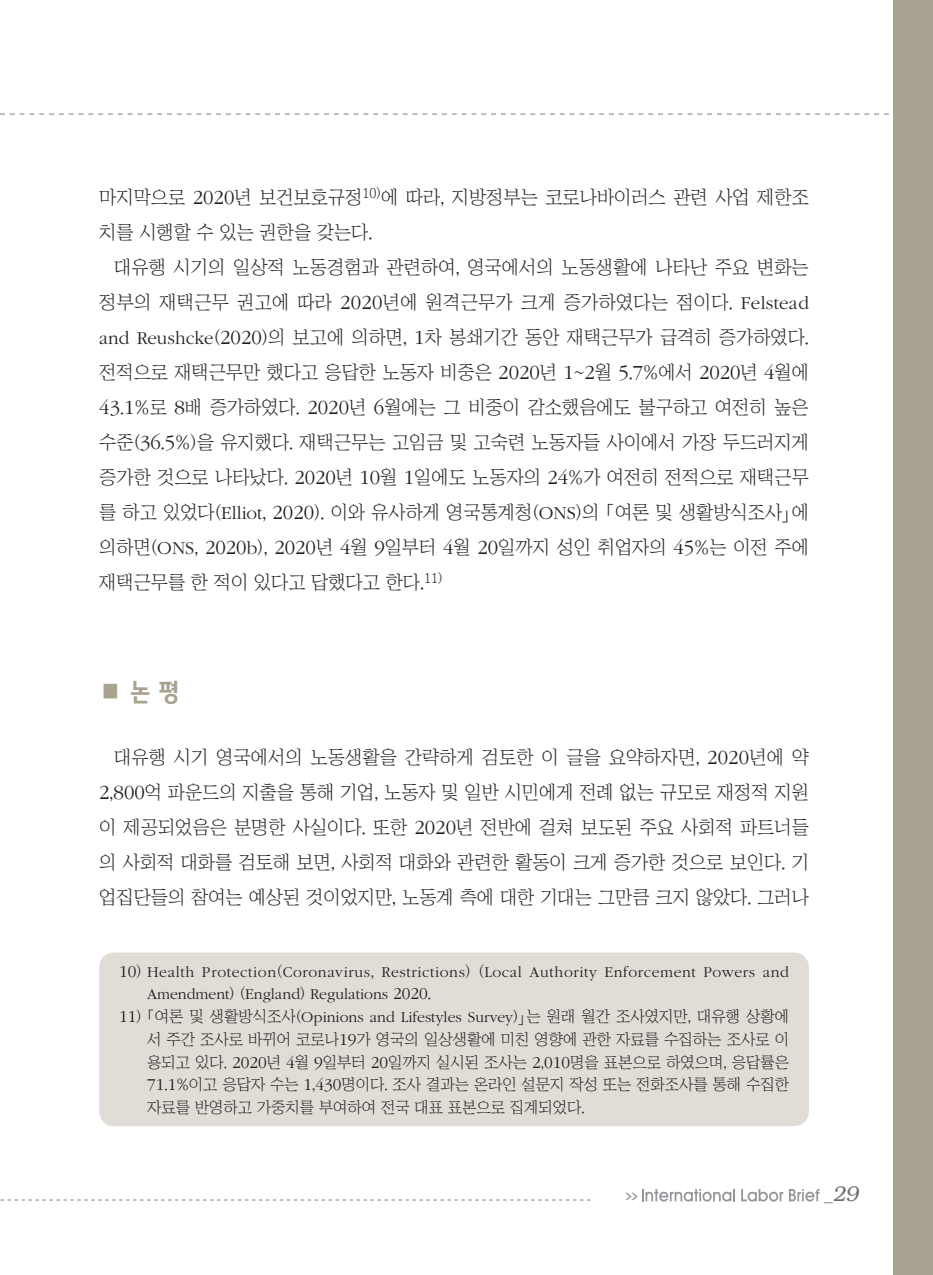
<style>
.page{position:relative;width:933px;height:1275px;background:#fff}
.page>*{position:absolute;margin:0;border:0;box-sizing:border-box;transform-origin:0 0}
.서론{font:24.5px "KBI Zfor SM Esgo H";color:#aaa291}
.t1{font:italic 300 21px "Bookman";color:#6c6d70}
.본문{font:18.9px/35px "Chosunilbo NM";color:#231f20;text-align:justify}
.각주{font:15.75px/22.8px "Chosunilbo NM";color:#231f20;text-align:justify}
.각주-2{font:300 15.75px/22.8px "ITC Garamond Std";letter-spacing:.04em;color:#231f20}
.t2{font:700 7.88px "Ko Pub Dotum";color:#939598;scale:2 1}
.s1{font-family:"ITC Garamond Std";font-weight:300;font-size:20.82px}
.s2{font-family:"ITC Garamond Std";font-weight:300}
.s3{font-size:17.32px}
.s4{font-family:"Chosunilbo NM";font-weight:400}
.s5{font-family:"ITC Garamond Std";font-weight:300;font-size:17.32px}
.s6{font-family:"Helvetica";font-weight:400;font-style:normal;font-size:17.5px}
</style>
<div class="page">
<svg style="left:0;top:113px;width:889px;height:2px"></svg>
<div style="left:893px;top:0;width:40px;height:1275px;background:#aaa291"></div>
<svg style="left:0;top:1199px;width:590px;height:1px"></svg>
<svg style="left:642px;top:1189px;width:93px;height:13px"></svg>
<svg style="left:741px;top:1189px;width:42px;height:13px"></svg>
<svg style="left:789px;top:1189px;width:30px;height:12px"></svg>
<div style="left:99px;top:952px;width:710px;height:174px;background:#e1dcd5;border-radius:15px"></div>
<p class="본문" style="left:99px;top:179px;width:711px">마지막으로 <span class="s1">2020</span>년 보건보호규정<sup>10)</sup>에 따라, 지방정부는 코로나바이러스 관련 사업 제한조 치를 시행할 수 있는 권한을 갖는다.</p>
<p class="본문" style="left:99px;top:249px;width:711px;text-indent:15px">대유행 시기의 일상적 노동경험과 관련하여, 영국에서의 노동생활에 나타난 주요 변화는 정부의 재택근무 권고에 따라 <span class="s1">2020</span>년에 원격근무가 크게 증가하였다는 점이다. <span class="s2">Felstead and Reushcke</span>(<span class="s1">2020</span>)의 보고에 의하면, <span class="s1">1</span>차 봉쇄기간 동안 재택근무가 급격히 증가하였다. 전적으로 재택근무만 했다고 응답한 노동자 비중은 <span class="s1">2020</span>년 <span class="s1">1</span>~<span class="s1">2</span>월 <span class="s1">5</span>.<span class="s1">7</span>%에서 <span class="s1">2020</span>년 <span class="s1">4</span>월에 <span class="s1">43</span>.<span class="s1">1</span>%로 <span class="s1">8</span>배 증가하였다. <span class="s1">2020</span>년 <span class="s1">6</span>월에는 그 비중이 감소했음에도 불구하고 여전히 높은 수준(<span class="s1">36</span>.<span class="s1">5</span>%)을 유지했다. 재택근무는 고임금 및 고숙련 노동자들 사이에서 가장 두드러지게 증가한 것으로 나타났다. <span class="s1">2020</span>년 <span class="s1">10</span>월 <span class="s1">1</span>일에도 노동자의 <span class="s1">24</span>%가 여전히 전적으로 재택근무 를 하고 있었다(<span class="s2">Elliot</span>, <span class="s1">2020</span>). 이와 유사하게 영국통계청(<span class="s2">ONS</span>)의 「여론 및 생활방식조사」에 의하면(<span class="s2">ONS</span>, <span class="s1">2020</span><span class="s2">b</span>), <span class="s1">2020</span>년 <span class="s1">4</span>월 <span class="s1">9</span>일부터 <span class="s1">4</span>월 <span class="s1">20</span>일까지 성인 취업자의 <span class="s1">45</span>%는 이전 주에 재택근무를 한 적이 있다고 답했다고 한다.<sup>11)</sup></p>
<p class="서론" style="left:99px;top:677px;width:82px">■ 논 평</p>
<p class="본문" style="left:99px;top:739px;width:711px;text-indent:15px">대유행 시기 영국에서의 노동생활을 간략하게 검토한 이 글을 요약하자면, <span class="s1">2020</span>년에 약 <span class="s1">2</span>,<span class="s1">800</span>억 파운드의 지출을 통해 기업, 노동자 및 일반 시민에게 전례 없는 규모로 재정적 지원 이 제공되었음은 분명한 사실이다. 또한 <span class="s1">2020</span>년 전반에 걸쳐 보도된 주요 사회적 파트너들 의 사회적 대화를 검토해 보면, 사회적 대화와 관련한 활동이 크게 증가한 것으로 보인다. 기 업집단들의 참여는 예상된 것이었지만, 노동계 측에 대한 기대는 그만큼 크지 않았다. 그러나</p>
<p class="각주-2" style="left:147px;top:960px;width:643px;text-indent:-28px"><span class="s3">10</span><span class="s4">)</span> Health Protection<span class="s4">(</span>Coronavirus<span class="s4">,</span> Restrictions<span class="s4">) (</span>Local Authority Enforcement Powers and<br>Amendment<span class="s4">) (</span>England<span class="s4">)</span> Regulations <span class="s3">2020</span><span class="s4">.</span></p>
<p class="각주" style="left:147px;top:1005px;width:643px;text-indent:-28px"><span class="s5">11</span>)「 여론 및 생활방식조사(<span class="s2">Opinions and Lifestyles Survey</span>)」는 원래 월간 조사였지만, 대유행 상황에 서 주간 조사로 바뀌어 코로나<span class="s5">19</span>가 영국의 일상생활에 미친 영향에 관한 자료를 수집하는 조사로 이 용되고 있다. <span class="s5">2020</span>년 <span class="s5">4</span>월 <span class="s5">9</span>일부터 <span class="s5">20</span>일까지 실시된 조사는 <span class="s5">2</span>,<span class="s5">010</span>명을 표본으로 하였으며, 응답률은 <span class="s5">71</span>.<span class="s5">1</span>%이고 응답자 수는 <span class="s5">1</span>,<span class="s5">430</span>명이다. 조사 결과는 온라인 설문지 작성 또는 전화조사를 통해 수집한 자료를 반영하고 가중치를 부여하여 전국 대표 표본으로 집계되었다.</p>
<p class="t2" style="left:625px;top:1192px;width:8px">&gt;&gt;</p>
<p class="t1" style="left:824px;top:1182px;width:36px"><span class="s6">_</span>29</p>
</div>
